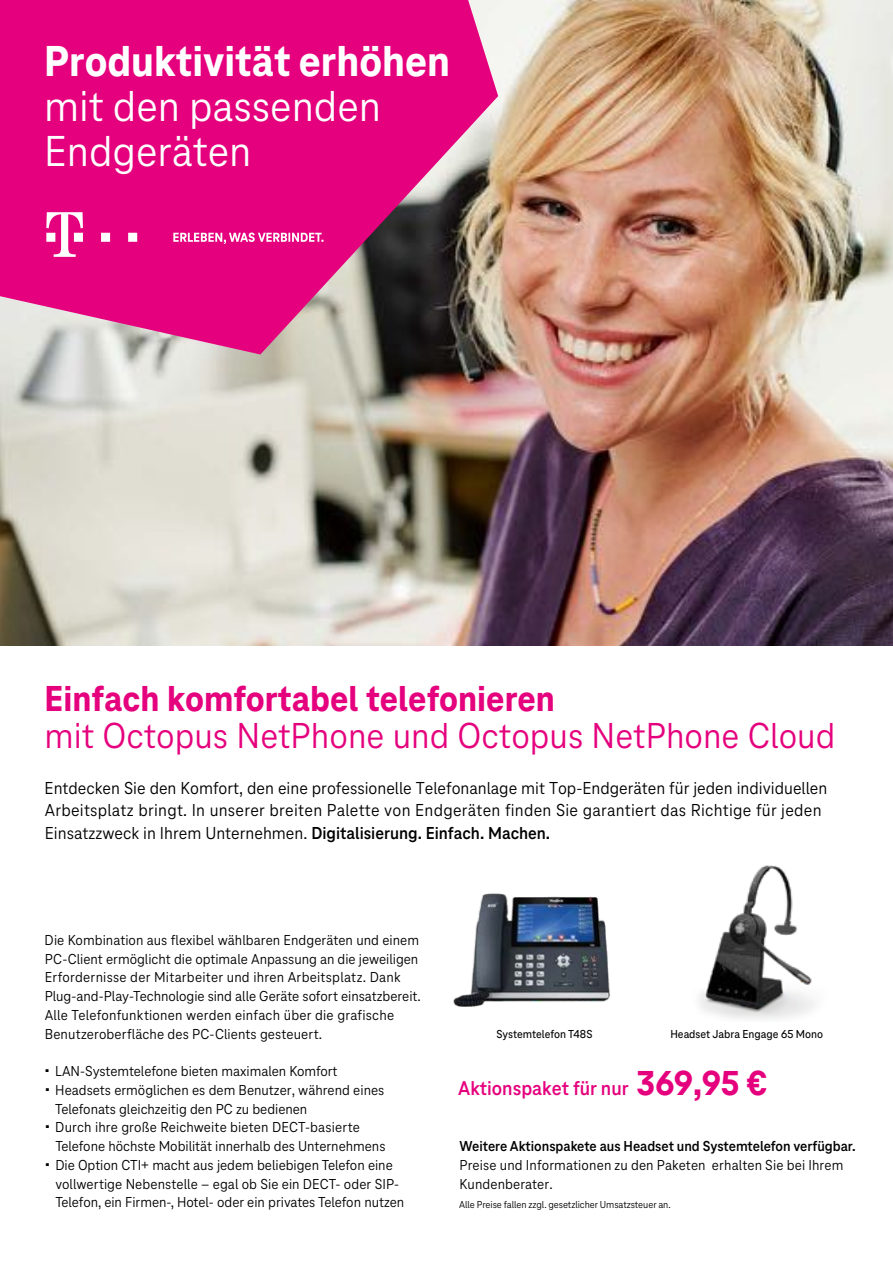
<style>
.page{position:relative;width:893px;height:1263px;background:#fff}
.page>*{position:absolute;margin:0;border:0;box-sizing:border-box;transform-origin:0 0}
.t1{font:45px/45px "Tele Neo";color:#fff}
.t2{font:800 45px "Tele Neo";color:#fff}
.t3{font:37.5px "Tele Neo";color:#e5007d}
.t4{font:800 37.5px "Tele Neo";color:#e5007d}
.t5{font:700 20.7px "Tele Neo";color:#e5007d}
.t6{font:18px/22.5px "Tele Neo";color:#000}
.t7{font:15px/18.8px "Tele Neo";color:#000}
.t8{font:700 15px "Tele Neo";color:#000}
.t9{font:500 12px "Tele Neo";letter-spacing:-.005em;color:#000}
.t10{font:10.5px "Tele Neo";letter-spacing:-.005em;color:#000}
.s1{font-weight:700}
.s2{font-weight:800;font-size:36px}
</style>
<div class="page">
<img style="left:0;top:0;width:893px;height:645px">
<svg style="left:0;top:0;width:498px;height:354px;background:#d01f7e"></svg>
<img style="left:453px;top:893px;width:158px;height:114px">
<img style="left:699px;top:865px;width:116px;height:154px">
<svg style="left:173px;top:233px;width:150px;height:11px"></svg>
<svg style="left:46px;top:212px;width:37px;height:45px"></svg>
<svg style="left:101px;top:233px;width:9px;height:9px"></svg>
<svg style="left:128px;top:233px;width:9px;height:9px"></svg>
<h1 class="t2" style="left:44px;top:36px;width:407px">Produktivität erhöhen</h1>
<h1 class="t1" style="left:44px;top:84px;width:338px">mit den passenden<br>Endgeräten</h1>
<h2 class="t4" style="left:45px;top:678px;width:512px">Einfach komfortabel telefonieren</h2>
<h2 class="t3" style="left:45px;top:715px;width:792px">mit Octopus NetPhone und Octopus NetPhone Cloud</h2>
<p class="t6" style="left:45px;top:776px;width:784px">Entdecken Sie den Komfort, den eine professionelle Telefonanlage mit Top-Endgeräten für jeden individuellen<br>Arbeitsplatz bringt. In unserer breiten Palette von Endgeräten finden Sie garantiert das Richtige für jeden<br>Einsatzzweck in Ihrem Unternehmen. <span class="s1">Digitalisierung. Einfach. Machen.</span></p>
<p class="t7" style="left:45px;top:930px;width:378px">Die Kombination aus flexibel wählbaren Endgeräten und einem PC-Client ermöglicht die optimale Anpassung an die jeweiligen Erfordernisse der Mitarbeiter und ihren Arbeitsplatz. Dank Plug-and-Play-Technologie sind alle Geräte sofort einsatzbereit.<br>Alle Telefonfunktionen werden einfach über die grafische Benutzeroberfläche des PC-Clients gesteuert.</p>
<p class="t7" style="left:55px;top:1062px;width:350px">LAN-Systemtelefone bieten maximalen Komfort<br>Headsets ermöglichen es dem Benutzer, während eines Telefonats gleichzeitig den PC zu bedienen<br>Durch ihre große Reichweite bieten DECT-basierte Telefone höchste Mobilität innerhalb des Unternehmens Die Option CTI+ macht aus jedem beliebigen Telefon eine vollwertige Nebenstelle – egal ob Sie ein DECT- oder SIP-Telefon, ein Firmen-, Hotel- oder ein privates Telefon nutzen</p>
<p class="t9" style="left:496px;top:1027px;width:98px">Systemtelefon T48S</p>
<p class="t9" style="left:670px;top:1027px;width:154px">Headset Jabra Engage 65 Mono</p>
<h3 class="t5" style="left:458px;top:1076px;width:311px">Aktionspaket für nur <span class="s2">369,95 €</span></h3>
<p class="t8" style="left:460px;top:1138px;width:398px">Weitere Aktionspakete aus Headset und Systemtelefon verfügbar.</p>
<p class="t7" style="left:460px;top:1155px;width:385px">Preise und Informationen zu den Paketen erhalten Sie bei Ihrem<br>Kundenberater.</p>
<p class="t10" style="left:459px;top:1198px;width:213px">Alle Preise fallen zzgl. gesetzlicher Umsatzsteuer an.</p>
</div>
